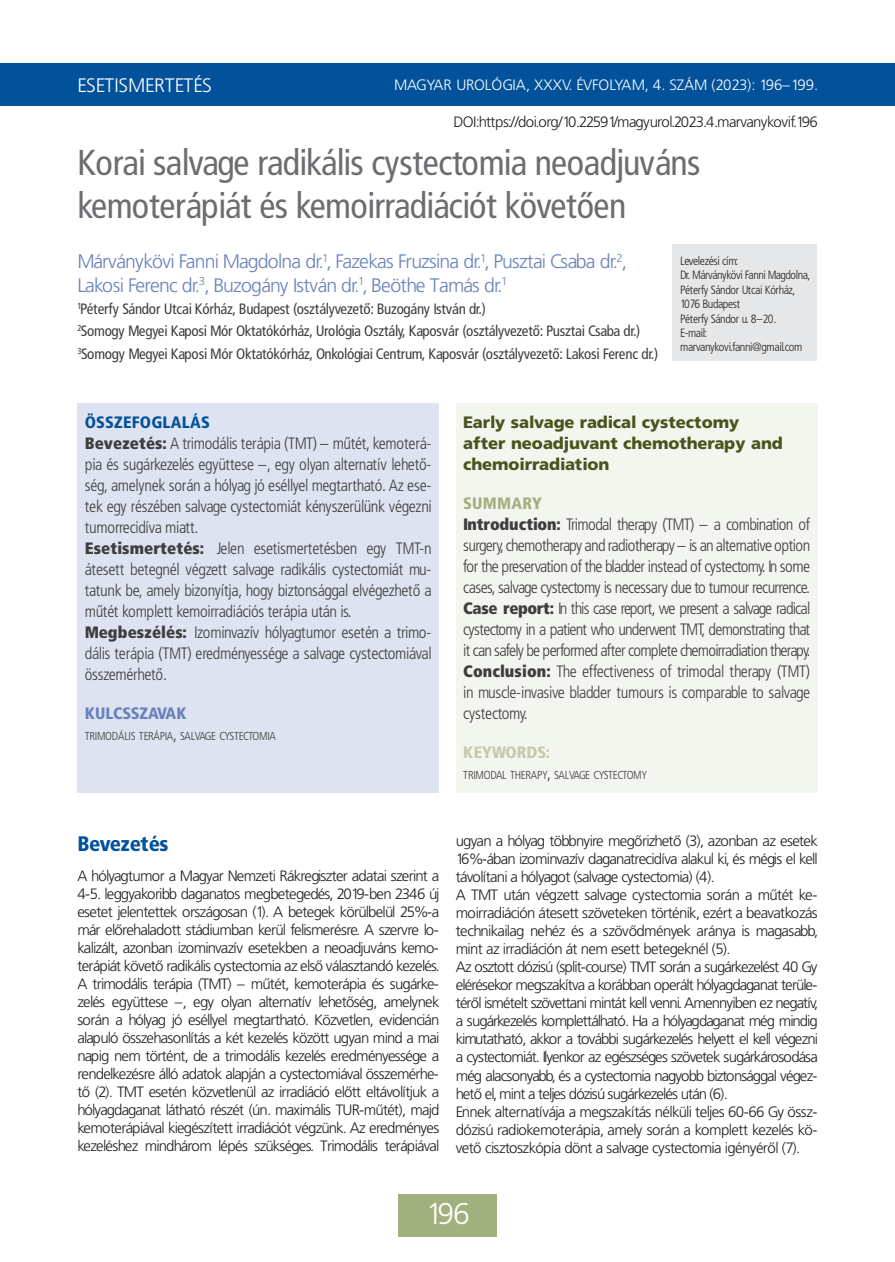
<style>
.page{position:relative;width:895px;height:1262px;background:#fff}
.page>*{position:absolute;margin:0;border:0;box-sizing:border-box;transform-origin:0 0}
.t1{font:36px/43.2px "Frutiger Cn PFL";color:#6c6d70}
.t2{font:30px "Frutiger Lt PFL";color:#fff}
.t3{font:21px "Frutiger Blk Cn PFL";color:#01519b}
.t4{font:19.5px/23.4px "Frutiger Lt PFL";color:#6781bb}
.t5{font:19.5px "Frutiger Lt PFL";letter-spacing:.04em;color:#fff}
.t6{font:16.5px/21px "Frutiger Lt Cn PFL";letter-spacing:.01em;color:#3e3e3f}
.t7{font:16.5px/21px "Frutiger Blk PFL";letter-spacing:.01em;color:#46551c}
.t8{font:16.5px "Frutiger Blk Cn PFL";letter-spacing:.03em;color:#01519b}
.t9{font:16.5px "Frutiger Blk Cn PFL";letter-spacing:.01em;color:#6781bb}
.t10{font:16.5px "Frutiger Blk Cn PFL";letter-spacing:.01em;color:#c5caab}
.t11{font:16.5px "Frutiger Blk Cn PFL";letter-spacing:.03em;color:#a1b17e}
.t12{font:15px/18px "Frutiger Lt PFL";letter-spacing:-.015em;color:#231f20;text-align:justify}
.t13{font:15px/22.2px "Frutiger Cn PFL";color:#3e3e3f}
.t14{font:15px "Frutiger Lt PFL";letter-spacing:.04em;color:#fff}
.t15{font:12px/14.4px "Frutiger Lt Cn PFL";color:#231f20}
.t16{font:11.55px "Frutiger Lt Cn PFL";letter-spacing:.01em;color:#3e3e3f}
.s1{font-family:"Frutiger X Blk Cn PFL"}
.s2{font-size:16.5px}
</style>
<div class="page">
<div style="left:0;top:63px;width:895px;height:43px;background:#01519b"></div>
<div style="left:398px;top:1194px;width:98px;height:43px;background:#a1b17e"></div>
<div style="left:673px;top:244px;width:144px;height:117px;background:#e6e7e9"></div>
<div style="left:77px;top:403px;width:362px;height:389px;background:#dee3f1"></div>
<div style="left:456px;top:403px;width:361px;height:389px;background:#f3f5ef"></div>
<h3 class="t5" style="left:77px;top:74px;width:135px">ESETISMERTETÉS</h3>
<p class="t14" style="left:394px;top:76px;width:425px">MAGYAR UROLÓGIA, XXXV. ÉVFOLYAM, 4. SZÁM (2023): 196–199.</p>
<p class="t12" style="left:453px;top:113px;width:365px">DOI:https://doi.org/10.22591/magyurol.2023.4.marvanykovif.196</p>
<h1 class="t1" style="left:77px;top:141px;width:624px">Korai salvage radikális cystectomia neoadjuváns kemoterápiát és kemoirradiációt követően</h1>
<h3 class="t4" style="left:77px;top:250px;width:550px">Márványkövi Fanni Magdolna dr.<sup>1</sup>, Fazekas Fruzsina dr.<sup>1</sup>, Pusztai Csaba dr.<sup>2</sup>,<br>Lakosi Ferenc dr.<sup>3</sup>, Buzogány István dr.<sup>1</sup>, Beöthe Tamás dr.<sup>1</sup></h3>
<p class="t13" style="left:77px;top:298px;width:582px"><sup>1</sup>Péterfy Sándor Utcai Kórház, Budapest (osztályvezető: Buzogány István dr.)<br><sup>2</sup>Somogy Megyei Kaposi Mór Oktatókórház, Urológia Osztály, Kaposvár (osztályvezető: Pusztai Csaba dr.)<br><sup>3</sup>Somogy Megyei Kaposi Mór Oktatókórház, Onkológiai Centrum, Kaposvár (osztályvezető: Lakosi Ferenc dr.)</p>
<p class="t15" style="left:680px;top:254px;width:131px">Levelezési cím:<br>Dr. Márványkövi Fanni Magdolna,<br>Péterfy Sándor Utcai Kórház,<br>1076 Budapest<br>Péterfy Sándor u. 8–20.<br>E-mail: marvanykovi.fanni@gmail.com</p>
<p class="t8" style="left:85px;top:412px;width:126px">ÖSSZEFOGLALÁS</p>
<p class="t6" style="left:85px;top:432px;width:348px"><span class="s1">Bevezetés:</span> A trimodális terápia (TMT) – műtét, kemoterá&shy;pia és sugárkezelés együttese –, egy olyan alternatív lehető&shy;ség, amelynek során a hólyag jó eséllyel megtartható. Az ese&shy;tek egy részében salvage cystectomiát kényszerülünk végezni tumorrecidíva miatt.<br><span class="s1">Esetismertetés:</span> Jelen esetismertetésben egy TMT-n átesett betegnél végzett salvage radikális cystectomiát mu&shy;tatunk be, amely bizonyítja, hogy biztonsággal elvégezhető a műtét komplett kemoirradiációs terápia után is.<br><span class="s1">Megbeszélés:</span> Izominvazív hólyagtumor esetén a trimo&shy;dális terápia (TMT) eredményessége a salvage cystectomiával összemérhető.</p>
<p class="t9" style="left:85px;top:703px;width:103px">KULCSSZAVAK</p>
<p class="t16" style="left:85px;top:729px;width:192px">TRIMODÁLIS TERÁPIA<span class="s2">,</span> SALVAGE CYSTECTOMIA</p>
<p class="t7" style="left:463px;top:411px;width:321px">Early salvage radical cystectomy after neoadjuvant chemotherapy and chemoirradiation</p>
<p class="t11" style="left:463px;top:493px;width:80px">SUMMARY</p>
<p class="t6" style="left:463px;top:514px;width:348px;text-align:justify"><span class="s1">Introduction:</span> Trimodal therapy (TMT) – a combination of surgery, chemotherapy and radiotherapy – is an alternative option for the preservation of the bladder instead of cystectomy. In some cases, salvage cystectomy is necessary due to tumour recurrence.<br><span class="s1">Case report:</span> In this case report, we present a salvage radical cystectomy in a patient who underwent TMT, demonstrating that it can safely be performed after complete chemoirradiation therapy.<br><span class="s1">Conclusion:</span> The effectiveness of trimodal therapy (TMT) in muscle-invasive bladder tumours is comparable to salvage cystectomy.</p>
<p class="t10" style="left:463px;top:742px;width:88px">KEYWORDS:</p>
<p class="t16" style="left:463px;top:768px;width:185px">TRIMODAL THERAPY<span class="s2">,</span> SALVAGE CYSTECTOMY</p>
<h3 class="t3" style="left:77px;top:831px;width:93px">Bevezetés</h3>
<p class="t12" style="left:77px;top:867px;width:363px">A hólyagtumor a Magyar Nemzeti Rákregiszter adatai szerint a 4-5. leggyakoribb daganatos megbetegedés, 2019-ben 2346 új esetet jelentettek országosan (1). A betegek körülbelül 25%-a már előrehaladott stádiumban kerül felismerésre. A szervre lo&shy;kalizált, azonban izominvazív esetekben a neoadjuváns kemo&shy;terápiát követő radikális cystectomia az első választandó kezelés.<br>A trimodális terápia (TMT) – műtét, kemoterápia és sugárke&shy;zelés együttese –, egy olyan alternatív lehetőség, amelynek során a hólyag jó eséllyel megtartható. Közvetlen, evidencián alapuló összehasonlítás a két kezelés között ugyan mind a mai napig nem történt, de a trimodális kezelés eredményessége a rendelkezésre álló adatok alapján a cystectomiával összemérhe&shy;tő (2). TMT esetén közvetlenül az irradiáció előtt eltávolítjuk a hólyagdaganat látható részét (ún. maximális TUR-műtét), majd kemoterápiával kiegészített irradiációt végzünk. Az eredményes kezeléshez mindhárom lépés szükséges. Trimodális terápiával</p>
<p class="t12" style="left:456px;top:832px;width:363px;text-align:left">ugyan a hólyag többnyire megőrizhető (3), azonban az esetek 16%-ában izominvazív daganatrecidíva alakul ki, és mégis el kell távolítani a hólyagot (salvage cystectomia) (4).<br>A TMT után végzett salvage cystectomia során a műtét ke&shy;moirradiáción átesett szöveteken történik, ezért a beavatkozás technikailag nehéz és a szövődmények aránya is magasabb, mint az irradiáción át nem esett betegeknél (5).<br>Az osztott dózisú (split-course) TMT során a sugárkezelést 40 Gy elérésekor megszakítva a korábban operált hólyagdaganat terüle&shy;téről ismételt szövettani mintát kell venni. Amennyiben ez negatív, a sugárkezelés komplettálható. Ha a hólyagdaganat még mindig kimutatható, akkor a további sugárkezelés helyett el kell végezni a cystectomiát. Ilyenkor az egészséges szövetek sugárkárosodása még alacsonyabb, és a cystectomia nagyobb biztonsággal végez&shy;hető el, mint a teljes dózisú sugárkezelés után (6).<br>Ennek alternatívája a megszakítás nélküli teljes 60-66 Gy össz&shy;dózisú radiokemoterápia, amely során a komplett kezelés kö&shy;vető cisztoszkópia dönt a salvage cystectomia igényéről (7).</p>
<h2 class="t2" style="left:426px;top:1196px;width:44px">196</h2>
</div>
